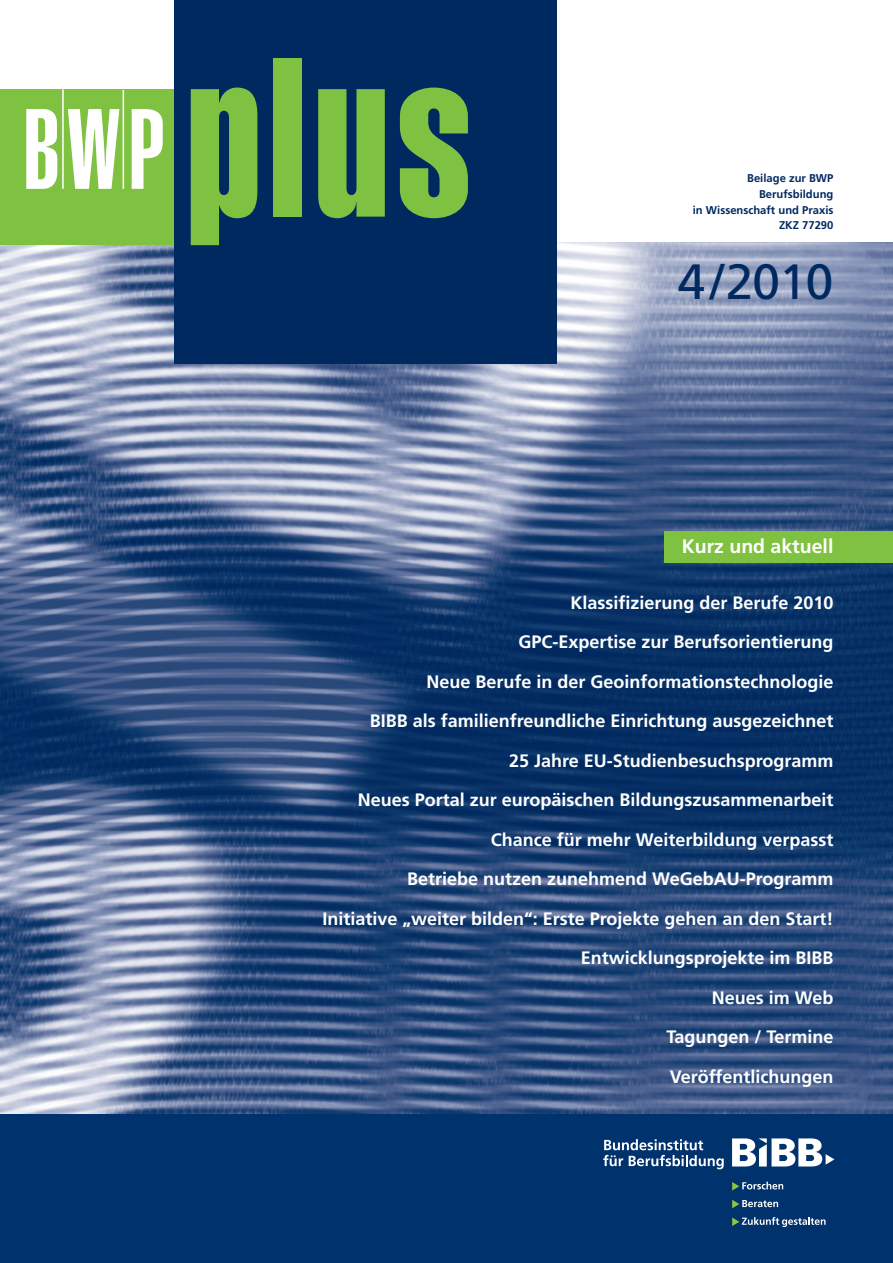
<style>
.page{position:relative;width:893px;height:1263px;background:#fff}
.page>*{position:absolute;margin:0;border:0;box-sizing:border-box;transform-origin:0 0}
.t1{font:222.9px "Helvetica Extra Compressed";color:#7fc241}
.t2{font:49.5px "Frutiger";color:#002960}
.t3{font:700 19.5px "Frutiger";color:#fff}
.t4{font:700 18px/39.5px "Frutiger";color:#fff;text-align:right}
.t5{font:700 11.25px/15.8px "Frutiger";color:#002960;text-align:right}
.s1{font-family:"Helvetica";font-weight:900;font-stretch:extra-condensed;font-size:112.05px;color:#fff}
</style>
<div class="page">
<img style="left:0;top:242px;width:893px;height:872px">
<div style="left:174px;top:0;width:383px;height:364px;background:#002960"></div>
<div style="left:0;top:89px;width:174px;height:155px;background:#7fc241"></div>
<hr style="left:62px;top:89px;width:2px;height:100px;background:#fff">
<hr style="left:123px;top:90px;width:1px;height:99px;background:#fff">
<div style="left:664px;top:531px;width:229px;height:32px;background:#7fc241"></div>
<div style="left:0;top:1114px;width:893px;height:149px;background:#00326d"></div>
<svg style="left:732px;top:1138px;width:102px;height:29px"></svg>
<svg style="left:603px;top:1139px;width:121px;height:30px"></svg>
<svg style="left:732px;top:1182px;width:51px;height:8px"></svg>
<svg style="left:732px;top:1200px;width:46px;height:8px"></svg>
<svg style="left:732px;top:1217px;width:94px;height:10px"></svg>
<h1 class="t1" style="left:23px;top:58px;width:449px"><span class="s1">BWP</span> plus</h1>
<p class="t5" style="left:693px;top:171px;width:142px">Beilage zur BWP<br>Berufsbildung<br>in Wissenschaft und Praxis<br>ZKZ 77290</p>
<h2 class="t2" style="left:678px;top:262px;width:157px">4/2010</h2>
<p class="t3" style="left:682px;top:539px;width:153px">Kurz und aktuell</p>
<p class="t4" style="left:322px;top:584px;width:513px">Klassifizierung der Berufe 2010<br>GPC-Expertise zur Berufsorientierung<br>Neue Berufe in der Geoinformationstechnologie<br>BIBB als familienfreundliche Einrichtung ausgezeichnet<br>25 Jahre EU-Studienbesuchsprogramm<br>Neues Portal zur europäischen Bildungszusammenarbeit Chance für mehr Weiterbildung verpasst<br>Betriebe nutzen zunehmend WeGebAU-Programm<br>Initiative „weiter bilden“: Erste Projekte gehen an den Start!<br>Entwicklungsprojekte im BIBB<br>Neues im Web<br>Tagungen / Termine<br>Veröffentlichungen</p>
</div>
